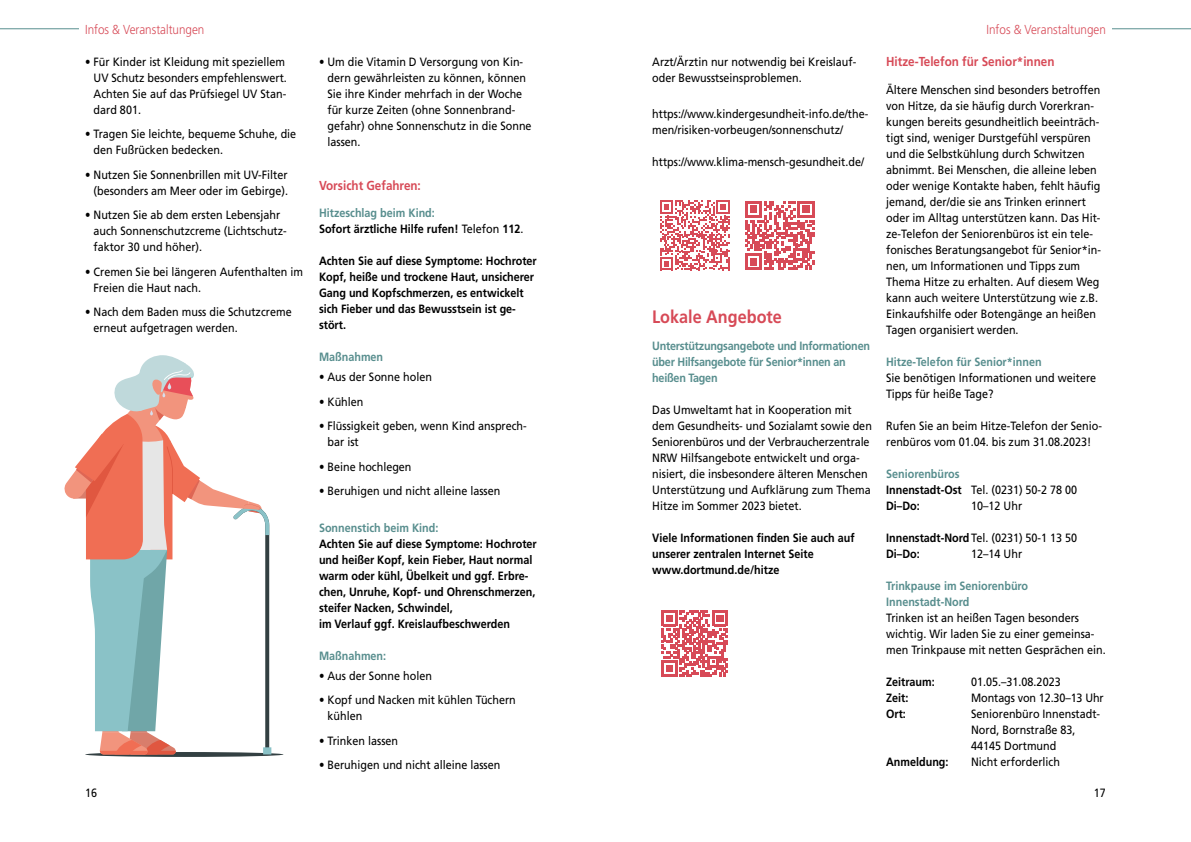
<style>
.page{position:relative;width:1191px;height:842px;background:#fff}
.page>*{position:absolute;margin:0;border:0;box-sizing:border-box;transform-origin:0 0}
.t1{font:700 18px "Frutiger LT Pro";color:#d74a57;scale:.9 1}
.t2{font:700 13px "Frutiger LT Pro";color:#d74a57;scale:.9 1}
.t3{font:300 13px "Frutiger LT Pro";color:#d74a57;scale:.9 1}
.t4{font:12px/16px "Frutiger LT Pro";color:#000;scale:.9 1}
.t5{font:700 12px/16px "Frutiger LT Pro";color:#000;scale:.9 1}
.t6{font:700 12px/16px "Frutiger LT Pro";color:#588e8e;scale:.9 1}
.t7{font:700 12px/16px "Frutiger LT Pro";letter-spacing:-.02em;color:#588e8e;scale:.9 1}
.s1{color:#588e8e}
.s2{font-weight:400}
</style>
<div class="page">
<hr style="left:0;top:28px;width:79px;height:1px;background:#588e8e">
<hr style="left:1112px;top:28px;width:79px;height:1px;background:#588e8e">
<svg style="left:660px;top:200px;width:69px;height:70px"></svg>
<svg style="left:745px;top:201px;width:69px;height:69px"></svg>
<svg style="left:661px;top:610px;width:67px;height:67px"></svg>
<svg style="left:85px;top:752px;width:198px;height:5px"></svg>
<svg style="left:64px;top:355px;width:207px;height:399px"></svg>
<p class="t3" style="left:85px;top:22px;width:134px">Infos &amp; Veranstaltungen</p>
<p class="t3" style="left:986px;top:22px;width:134px">Infos &amp; Veranstaltungen</p>
<p class="t2" style="left:886px;top:54px;width:189px">Hitze-Telefon für Senior*innen</p>
<p class="t4" style="left:886px;top:82px;width:240px">Ältere Menschen sind besonders betroffen von Hitze, da sie häufig durch Vorerkran&shy;kungen bereits gesundheitlich beeinträch&shy;tigt sind, weniger Durstgefühl verspüren und die Selbstkühlung durch Schwitzen abnimmt. Bei Menschen, die alleine leben oder wenige Kontakte haben, fehlt häufig jemand, der/die sie ans Trinken erinnert oder im Alltag unterstützen kann. Das Hit&shy;ze-Telefon der Seniorenbüros ist ein tele&shy;fonisches Beratungsangebot für Senior*in&shy;nen, um Informationen und Tipps zum Thema Hitze zu erhalten. Auf diesem Weg kann auch weitere Unterstützung wie z.B.<br>Einkaufshilfe oder Botengänge an heißen Tagen organisiert werden.</p>
<p class="t6" style="left:886px;top:354px;width:174px">Hitze-Telefon für Senior*innen</p>
<p class="t4" style="left:886px;top:370px;width:235px">Sie benötigen Informationen und weitere<br>Tipps für heiße Tage?</p>
<p class="t4" style="left:886px;top:418px;width:241px">Rufen Sie an beim Hitze-Telefon der Senio&shy;renbüros vom 01.04. bis zum 31.08.2023!</p>
<p class="t5" style="left:886px;top:466px;width:214px"><span class="s1">Seniorenbüros<br></span>Innenstadt-Ost <span class="s2">Tel. (0231) 50-2 78 00<br></span>Di–Do:</p>
<p class="t4" style="left:652px;top:54px;width:228px">Arzt/Ärztin nur notwendig bei Kreislauf&shy;oder Bewusstseinsproblemen.</p>
<p class="t4" style="left:652px;top:106px;width:242px">https://www.kindergesundheit-info.de/the&shy;men/risiken-vorbeugen/sonnenschutz/</p>
<p class="t4" style="left:652px;top:154px;width:237px">https://www.klima-mensch-gesundheit.de/</p>
<p class="t4" style="left:327px;top:54px;width:228px;text-indent:-9px">• Um die Vitamin D Versorgung von Kin&shy;dern gewährleisten zu können, können<br>Sie ihre Kinder mehrfach in der Woche für kurze Zeiten (ohne Sonnenbrand&shy;gefahr) ohne Sonnenschutz in die Sonne lassen.</p>
<p class="t2" style="left:319px;top:177px;width:115px">Vorsicht Gefahren:</p>
<p class="t5" style="left:319px;top:205px;width:228px"><span class="s1">Hitzeschlag beim Kind:<br></span>Sofort ärztliche Hilfe rufen! <span class="s2">Telefon</span> 112<span class="s2">.</span></p>
<p class="t5" style="left:319px;top:253px;width:243px">Achten Sie auf diese Symptome: Hochroter Kopf, heiße und trockene Haut, unsicherer Gang und Kopfschmerzen, es entwickelt sich Fieber und das Bewusstsein ist ge&shy;stört.</p>
<p class="t6" style="left:319px;top:349px;width:73px">Maßnahmen</p>
<p class="t4" style="left:319px;top:369px;width:127px">• Aus der Sonne holen</p>
<p class="t4" style="left:319px;top:394px;width:51px">• Kühlen</p>
<p class="t4" style="left:327px;top:418px;width:223px;text-indent:-9px">• Flüssigkeit geben, wenn Kind ansprech&shy;bar ist</p>
<p class="t4" style="left:319px;top:459px;width:104px">• Beine hochlegen</p>
<p class="t4" style="left:319px;top:483px;width:203px">• Beruhigen und nicht alleine lassen</p>
<p class="t6" style="left:319px;top:519px;width:134px">Sonnenstich beim Kind:</p>
<p class="t5" style="left:319px;top:535px;width:243px">Achten Sie auf diese Symptome: Hochroter und heißer Kopf, kein Fieber, Haut normal warm oder kühl, Übelkeit und ggf. Erbre&shy;chen, Unruhe, Kopf- und Ohrenschmerzen, steifer Nacken, Schwindel,<br>im Verlauf ggf. Kreislaufbeschwerden</p>
<p class="t6" style="left:319px;top:647px;width:76px">Maßnahmen:</p>
<p class="t4" style="left:319px;top:668px;width:127px">• Aus der Sonne holen</p>
<p class="t4" style="left:327px;top:692px;width:211px;text-indent:-8px">• Kopf und Nacken mit kühlen Tüchern kühlen</p>
<p class="t4" style="left:319px;top:733px;width:89px">• Trinken lassen</p>
<p class="t4" style="left:319px;top:757px;width:203px">• Beruhigen und nicht alleine lassen</p>
<p class="t4" style="left:94px;top:54px;width:216px;text-indent:-9px">• Für Kinder ist Kleidung mit speziellem<br>UV Schutz besonders empfehlenswert.<br>Achten Sie auf das Prüfsiegel UV Stan&shy;dard 801.</p>
<p class="t4" style="left:94px;top:126px;width:227px;text-indent:-8px">• Tragen Sie leichte, bequeme Schuhe, die den Fußrücken bedecken.</p>
<p class="t4" style="left:85px;top:167px;width:227px;text-align:right">• Nutzen Sie Sonnenbrillen mit UV-Filter (besonders am Meer oder im Gebirge).</p>
<p class="t4" style="left:94px;top:207px;width:216px;text-indent:-8px">• Nutzen Sie ab dem ersten Lebensjahr auch Sonnenschutzcreme (Lichtschutz&shy;faktor 30 und höher).</p>
<p class="t4" style="left:94px;top:264px;width:234px;text-indent:-8px">• Cremen Sie bei längeren Aufenthalten im<br>Freien die Haut nach.</p>
<p class="t4" style="left:94px;top:304px;width:222px;text-indent:-8px">• Nach dem Baden muss die Schutzcreme erneut aufgetragen werden.</p>
<h1 class="t1" style="left:652px;top:306px;width:146px">Lokale Angebote</h1>
<p class="t7" style="left:652px;top:338px;width:243px">Unterstützungsangebote und Informationen über Hilfsangebote für Senior*innen an heißen Tagen</p>
<p class="t4" style="left:652px;top:402px;width:246px">Das Umweltamt hat in Kooperation mit dem Gesundheits- und Sozialamt sowie den Seniorenbüros und der Verbraucherzentrale NRW Hilfsangebote entwickelt und orga&shy;nisiert, die insbesondere älteren Menschen Unterstützung und Aufklärung zum Thema Hitze im Sommer 2023 bietet.</p>
<p class="t5" style="left:652px;top:530px;width:226px">Viele Informationen finden Sie auch auf unserer zentralen Internet Seite www.dortmund.de/hitze</p>
<p class="t4" style="left:971px;top:498px;width:58px">10–12 Uhr</p>
<p class="t5" style="left:886px;top:530px;width:214px">Innenstadt-Nord <span class="s2">Tel. (0231) 50-1 13 50<br></span>Di–Do:</p>
<p class="t4" style="left:971px;top:546px;width:58px">12–14 Uhr</p>
<p class="t6" style="left:886px;top:578px;width:159px">Trinkpause im Seniorenbüro<br>Innenstadt-Nord</p>
<p class="t4" style="left:886px;top:610px;width:245px">Trinken ist an heißen Tagen besonders wichtig. Wir laden Sie zu einer gemeinsa&shy;men Trinkpause mit netten Gesprächen ein.</p>
<p class="t5" style="left:886px;top:674px;width:56px">Zeitraum:</p>
<p class="t4" style="left:971px;top:674px;width:101px">01.05.–31.08.2023</p>
<p class="t5" style="left:886px;top:690px;width:26px">Zeit:</p>
<p class="t4" style="left:971px;top:690px;width:149px">Montags von 12.30–13 Uhr</p>
<p class="t5" style="left:886px;top:706px;width:24px">Ort:</p>
<p class="t4" style="left:971px;top:706px;width:145px">Seniorenbüro Innenstadt-<br>Nord, Bornstraße 83,<br>44145 Dortmund</p>
<p class="t5" style="left:886px;top:754px;width:71px">Anmeldung:</p>
<p class="t4" style="left:971px;top:754px;width:100px">Nicht erforderlich</p>
<p class="t4" style="left:85px;top:785px;width:15px">16</p>
<p class="t4" style="left:1094px;top:785px;width:15px">17</p>
</div>
